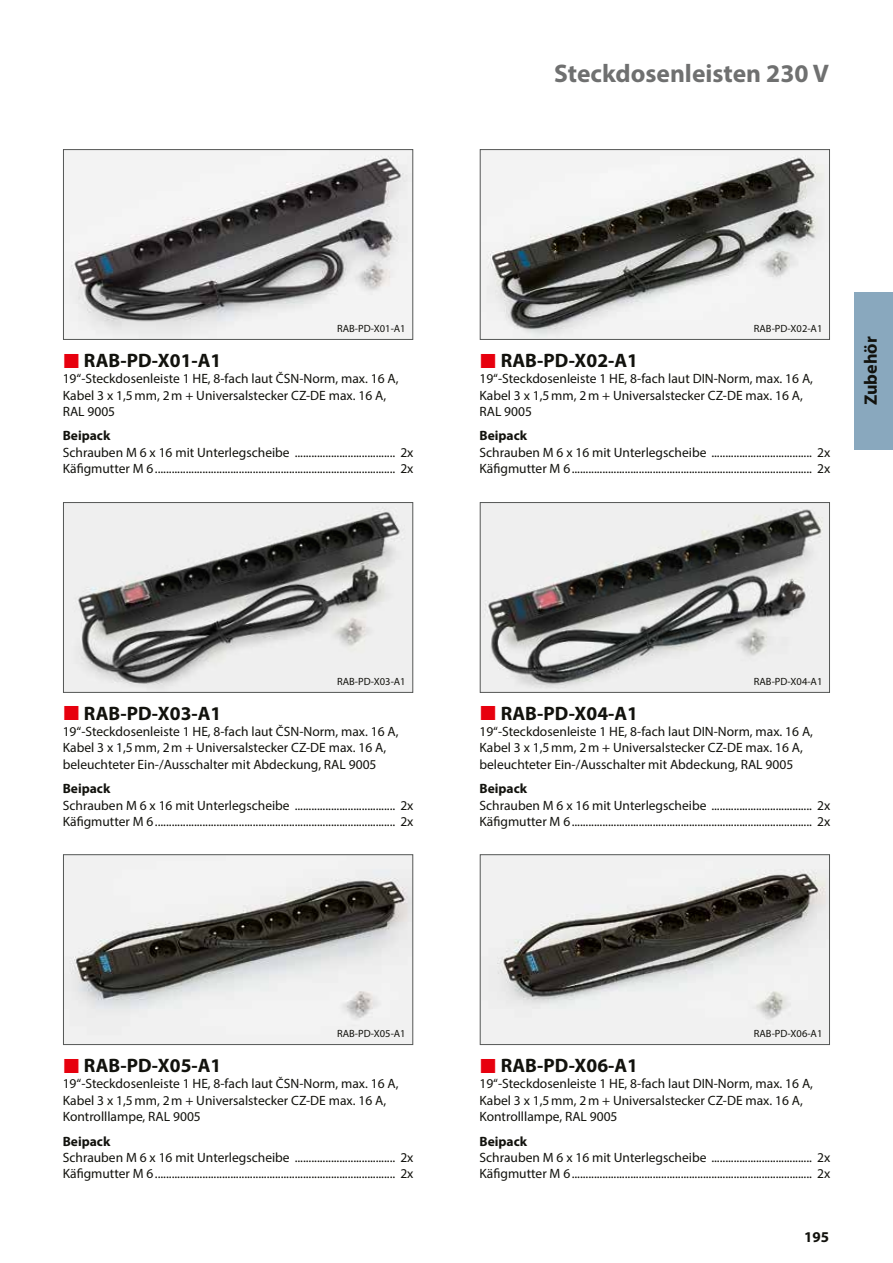
<style>
.page{position:relative;width:893px;height:1263px;background:#fff}
.page>*{position:absolute;margin:0;border:0;box-sizing:border-box;transform-origin:0 0}
.popisek_-_st{font:700 25.5px "Myriad Pro";color:#6f7070}
.popisek_-_stand_vlas{font:700 19.5px "Myriad Pro";color:#12120d}
.t1{font:700 18px "Myriad Pro";color:#12120d}
.t2{font:700 15px "Myriad Pro";color:#12120d}
.t3{font:13.5px/16.2px "Myriad Pro";color:#12120d}
.t4{font:700 13.5px "Myriad Pro";color:#12120d}
.popisek_-_nadpis_tec{font:10.5px "Myriad Pro";color:#12120d}
</style>
<div class="page">
<img style="left:65px;top:151px;width:346px;height:187px">
<div style="left:63px;top:149px;width:350px;height:191px;border:1px solid #555756"></div>
<img style="left:65px;top:504px;width:346px;height:187px">
<div style="left:63px;top:502px;width:350px;height:191px;border:1px solid #555756"></div>
<img style="left:482px;top:151px;width:346px;height:187px">
<div style="left:480px;top:149px;width:350px;height:191px;border:1px solid #555756"></div>
<img style="left:65px;top:856px;width:346px;height:187px">
<div style="left:63px;top:854px;width:350px;height:191px;border:1px solid #555756"></div>
<img style="left:482px;top:856px;width:346px;height:187px">
<div style="left:480px;top:854px;width:350px;height:191px;border:1px solid #555756"></div>
<img style="left:482px;top:504px;width:346px;height:187px">
<div style="left:480px;top:502px;width:350px;height:191px;border:1px solid #555756"></div>
<div style="left:855px;top:292px;width:38px;height:158px;background:#89a8be"></div>
<p class="popisek_-_st" style="left:554px;top:57px;width:276px">Steckdosenleisten 230 V</p>
<p class="popisek_-_nadpis_tec" style="left:337px;top:322px;width:70px">RAB-PD-X01-A1</p>
<p class="popisek_-_stand_vlas" style="left:84px;top:348px;width:139px">RAB-PD-X01-A1</p>
<p class="t3" style="left:63px;top:370px;width:337px">19“-Steckdosenleiste 1 HE, 8-fach laut ČSN-Norm, max. 16 A,<br>Kabel 3 x 1,5mm, 2m + Universalstecker CZ-DE max. 16 A,<br>RAL 9005</p>
<p class="t4" style="left:63px;top:427px;width:49px">Beipack</p>
<p class="t3" style="left:63px;top:444px;width:352px">Schrauben M 6 x 16 mit Unterlegscheibe .................................... 2x</p>
<p class="t3" style="left:63px;top:460px;width:352px">Käfigmutter M 6...................................................................................... 2x</p>
<p class="popisek_-_nadpis_tec" style="left:754px;top:322px;width:70px">RAB-PD-X02-A1</p>
<p class="popisek_-_stand_vlas" style="left:501px;top:348px;width:139px">RAB-PD-X02-A1</p>
<p class="t3" style="left:479px;top:370px;width:335px">19“-Steckdosenleiste 1 HE, 8-fach laut DIN-Norm, max. 16 A,<br>Kabel 3 x 1,5mm, 2m + Universalstecker CZ-DE max. 16 A,<br>RAL 9005</p>
<p class="t4" style="left:479px;top:427px;width:49px">Beipack</p>
<p class="t3" style="left:479px;top:444px;width:352px">Schrauben M 6 x 16 mit Unterlegscheibe .................................... 2x</p>
<p class="t3" style="left:479px;top:460px;width:352px">Käfigmutter M 6...................................................................................... 2x</p>
<p class="t1" style="left:859px;top:405px;width:70px;rotate:-90deg">Zubehör</p>
<p class="popisek_-_nadpis_tec" style="left:337px;top:675px;width:70px">RAB-PD-X03-A1</p>
<p class="popisek_-_stand_vlas" style="left:84px;top:701px;width:139px">RAB-PD-X03-A1</p>
<p class="t3" style="left:63px;top:723px;width:337px">19“-Steckdosenleiste 1 HE, 8-fach laut ČSN-Norm, max. 16 A,<br>Kabel 3 x 1,5mm, 2m + Universalstecker CZ-DE max. 16 A, beleuchteter Ein-/Ausschalter mit Abdeckung, RAL 9005</p>
<p class="t4" style="left:63px;top:780px;width:49px">Beipack</p>
<p class="t3" style="left:63px;top:797px;width:352px">Schrauben M 6 x 16 mit Unterlegscheibe .................................... 2x</p>
<p class="t3" style="left:63px;top:813px;width:352px">Käfigmutter M 6...................................................................................... 2x</p>
<p class="popisek_-_nadpis_tec" style="left:754px;top:675px;width:70px">RAB-PD-X04-A1</p>
<p class="popisek_-_stand_vlas" style="left:501px;top:701px;width:139px">RAB-PD-X04-A1</p>
<p class="t3" style="left:479px;top:723px;width:335px">19“-Steckdosenleiste 1 HE, 8-fach laut DIN-Norm, max. 16 A,<br>Kabel 3 x 1,5mm, 2m + Universalstecker CZ-DE max. 16 A, beleuchteter Ein-/Ausschalter mit Abdeckung, RAL 9005</p>
<p class="t4" style="left:479px;top:780px;width:49px">Beipack</p>
<p class="t3" style="left:479px;top:797px;width:352px">Schrauben M 6 x 16 mit Unterlegscheibe .................................... 2x</p>
<p class="t3" style="left:479px;top:813px;width:352px">Käfigmutter M 6...................................................................................... 2x</p>
<p class="popisek_-_nadpis_tec" style="left:337px;top:1027px;width:70px">RAB-PD-X05-A1</p>
<p class="popisek_-_nadpis_tec" style="left:754px;top:1027px;width:70px">RAB-PD-X06-A1</p>
<p class="popisek_-_stand_vlas" style="left:84px;top:1053px;width:139px">RAB-PD-X05-A1</p>
<p class="t3" style="left:63px;top:1075px;width:337px">19“-Steckdosenleiste 1 HE, 8-fach laut ČSN-Norm, max. 16 A,<br>Kabel 3 x 1,5mm, 2m + Universalstecker CZ-DE max. 16 A,<br>Kontrolllampe, RAL 9005</p>
<p class="t4" style="left:63px;top:1132px;width:49px">Beipack</p>
<p class="t3" style="left:63px;top:1149px;width:352px">Schrauben M 6 x 16 mit Unterlegscheibe .................................... 2x</p>
<p class="t3" style="left:63px;top:1165px;width:352px">Käfigmutter M 6...................................................................................... 2x</p>
<p class="popisek_-_stand_vlas" style="left:501px;top:1053px;width:139px">RAB-PD-X06-A1</p>
<p class="t3" style="left:479px;top:1075px;width:335px">19“-Steckdosenleiste 1 HE, 8-fach laut DIN-Norm, max. 16 A,<br>Kabel 3 x 1,5mm, 2m + Universalstecker CZ-DE max. 16 A,<br>Kontrolllampe, RAL 9005</p>
<p class="t4" style="left:479px;top:1132px;width:49px">Beipack</p>
<p class="t3" style="left:479px;top:1149px;width:352px">Schrauben M 6 x 16 mit Unterlegscheibe .................................... 2x</p>
<p class="t3" style="left:479px;top:1165px;width:352px">Käfigmutter M 6...................................................................................... 2x</p>
<p class="t2" style="left:804px;top:1227px;width:26px">195</p>
</div>
